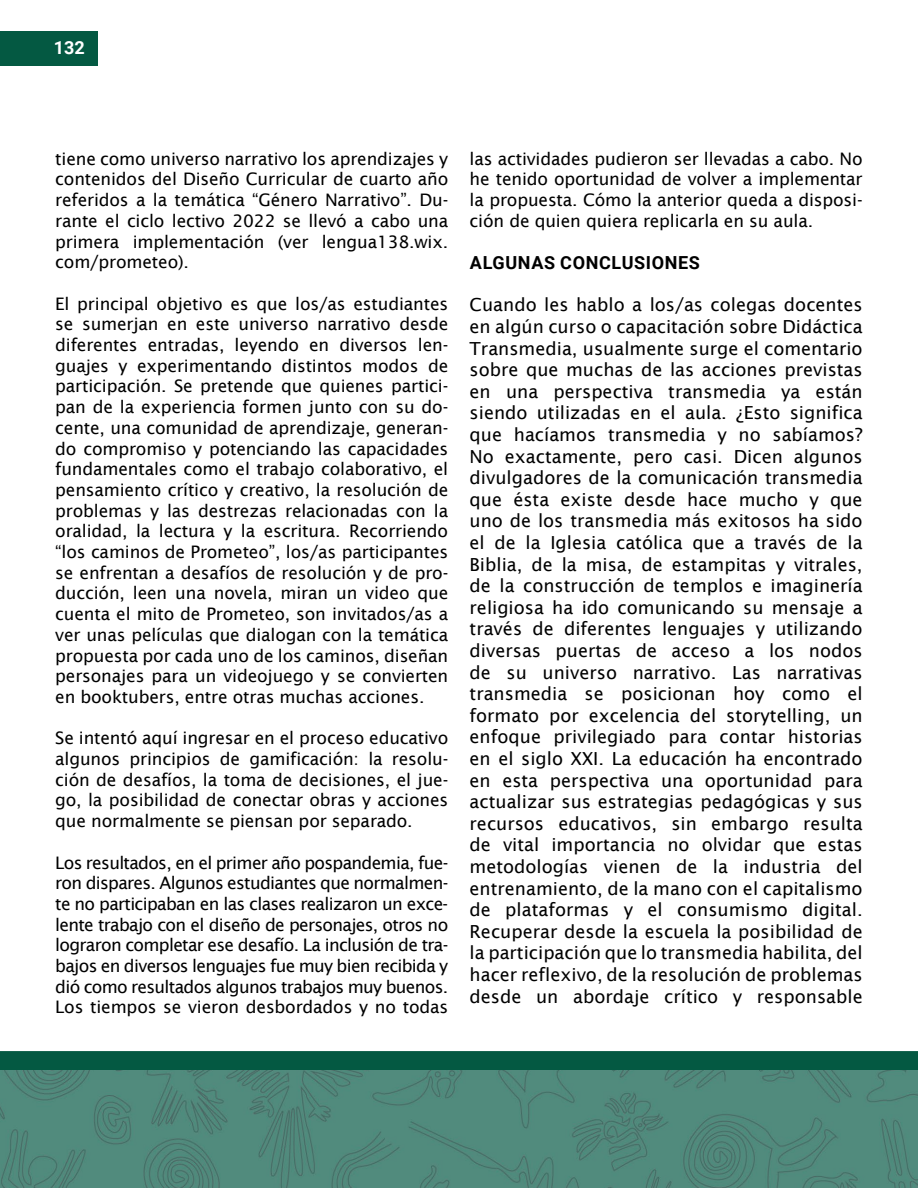
<style>
.page{position:relative;width:918px;height:1188px;background:#fff}
.page>*{position:absolute;margin:0;border:0;box-sizing:border-box;transform-origin:0 0}
.t1{font:18px/21.6px "Lucida Sans";color:#000;text-align:justify}
.t2{font:700 18px "Roboto";letter-spacing:.035em;color:#000}
.t3{font:700 18px "Roboto";color:#fff}
.t4{font:17.25px/20.7px "Lucida Sans";letter-spacing:-.01em;color:#000;text-align:justify}
</style>
<div class="page">
<div style="left:0;top:31px;width:97px;height:34px;background:#045942"></div>
<div style="left:0;top:1051px;width:918px;height:23px;background:#045942"></div>
<img style="left:0;top:1070px;width:918px;height:118px">
<p class="t3" style="left:54px;top:35px;width:32px">132</p>
<p class="t4" style="left:55px;top:148px;width:395px">tiene como universo narrativo los aprendizajes y contenidos del Diseño Curricular de cuarto año referidos a la temática “Género Narrativo”. Du&shy;rante el ciclo lectivo 2022 se llevó a cabo una primera implementación (ver lengua138.wix. com/prometeo).</p>
<p class="t4" style="left:55px;top:293px;width:395px">El principal objetivo es que los/as estudiantes se sumerjan en este universo narrativo desde diferentes entradas, leyendo en diversos len&shy;guajes y experimentando distintos modos de participación. Se pretende que quienes partici&shy;pan de la experiencia formen junto con su do&shy;cente, una comunidad de aprendizaje, generan&shy;do compromiso y potenciando las capacidades fundamentales como el trabajo colaborativo, el pensamiento crítico y creativo, la resolución de problemas y las destrezas relacionadas con la oralidad, la lectura y la escritura. Recorriendo “los caminos de Prometeo”, los/as participantes se enfrentan a desafíos de resolución y de pro&shy;ducción, leen una novela, miran un video que cuenta el mito de Prometeo, son invitados/as a ver unas películas que dialogan con la temática propuesta por cada uno de los caminos, diseñan personajes para un videojuego y se convierten en booktubers, entre otras muchas acciones.</p>
<p class="t4" style="left:55px;top:728px;width:395px">Se intentó aquí ingresar en el proceso educativo algunos principios de gamificación: la resolu&shy;ción de desafíos, la toma de decisiones, el jue&shy;go, la posibilidad de conectar obras y acciones que normalmente se piensan por separado.</p>
<p class="t4" style="left:55px;top:852px;width:395px">Los resultados, en el primer año pospandemia, fue&shy;ron dispares. Algunos estudiantes que normalmen&shy;te no participaban en las clases realizaron un exce&shy;lente trabajo con el diseño de personajes, otros no lograron completar ese desafío. La inclusión de tra&shy;bajos en diversos lenguajes fue muy bien recibida y dió como resultados algunos trabajos muy buenos.<br>Los tiempos se vieron desbordados y no todas</p>
<p class="t4" style="left:470px;top:148px;width:395px">las actividades pudieron ser llevadas a cabo. No he tenido oportunidad de volver a implementar la propuesta. Cómo la anterior queda a disposi&shy;ción de quien quiera replicarla en su aula.</p>
<p class="t2" style="left:470px;top:250px;width:232px">ALGUNAS CONCLUSIONES</p>
<p class="t1" style="left:470px;top:294px;width:395px">Cuando les hablo a los/as colegas docentes en algún curso o capacitación sobre Didáctica Transmedia, usualmente surge el comentario sobre que muchas de las acciones previstas en una perspectiva transmedia ya están siendo utilizadas en el aula. ¿Esto significa que hacíamos transmedia y no sabíamos?<br>No exactamente, pero casi. Dicen algunos divulgadores de la comunicación transmedia que ésta existe desde hace mucho y que uno de los transmedia más exitosos ha sido el de la Iglesia católica que a través de la Biblia, de la misa, de estampitas y vitrales, de la construcción de templos e imaginería religiosa ha ido comunicando su mensaje a través de diferentes lenguajes y utilizando diversas puertas de acceso a los nodos de su universo narrativo. Las narrativas transmedia se posicionan hoy como el formato por excelencia del storytelling, un enfoque privilegiado para contar historias en el siglo XXI. La educación ha encontrado en esta perspectiva una oportunidad para actualizar sus estrategias pedagógicas y sus recursos educativos, sin embargo resulta de vital importancia no olvidar que estas metodologías vienen de la industria del entrenamiento, de la mano con el capitalismo de plataformas y el consumismo digital.<br>Recuperar desde la escuela la posibilidad de la participación que lo transmedia habilita, del hacer reflexivo, de la resolución de problemas desde un abordaje crítico y responsable</p>
</div>
